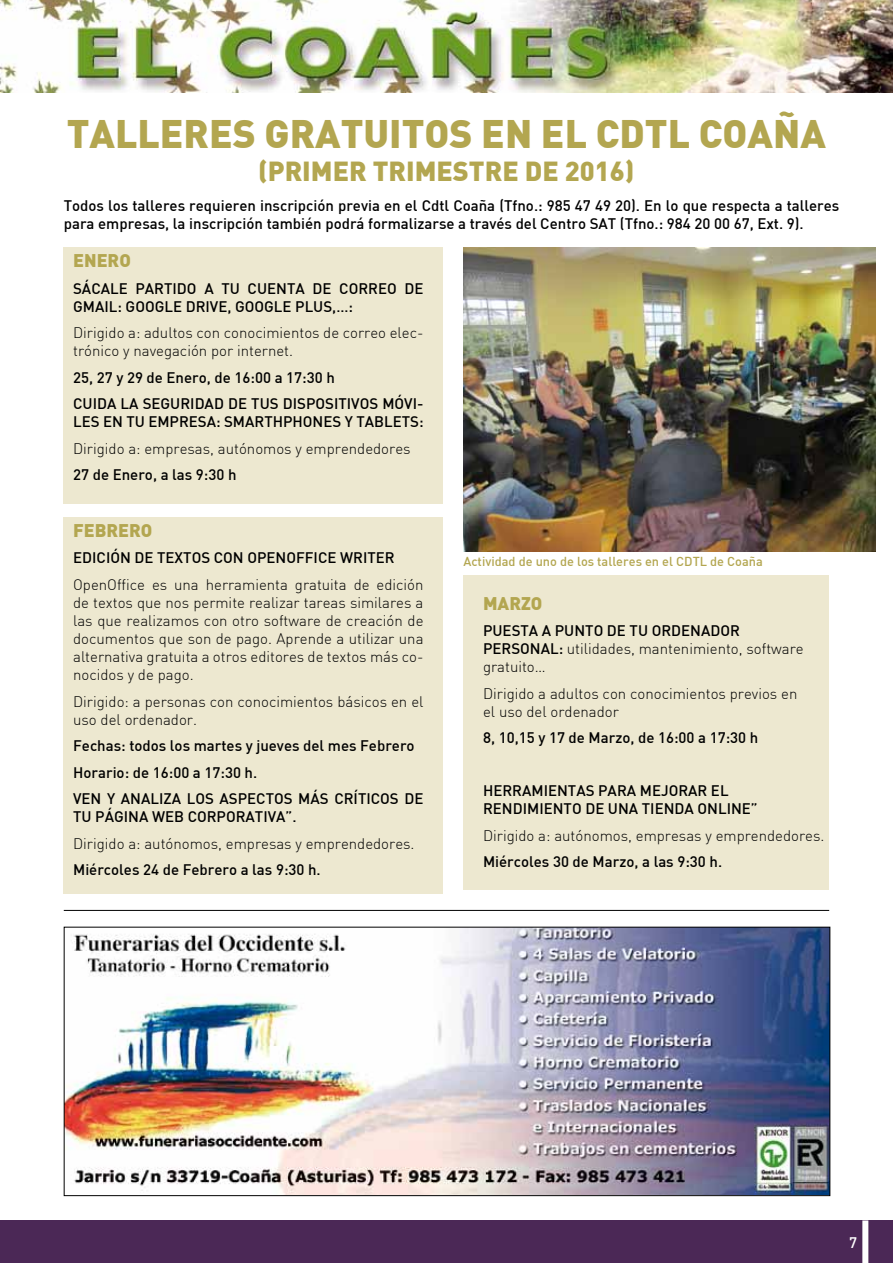
<style>
.page{position:relative;width:893px;height:1263px;background:#fff}
.page>*{position:absolute;margin:0;border:0;box-sizing:border-box;transform-origin:0 0}
.t1{font:900 39px "DIN";color:#b3a650}
.t2{font:900 27px "DIN";color:#b3a650}
.t3{font:900 18px "DIN";color:#b3a650}
.t4{font:500 15px/18px "DIN";color:#000}
.t5{font:300 15px/18px "DIN";color:#000}
.t6{font:500 15px "DIN";color:#fff}
.t7{font:500 12.75px "DIN";color:#b3a650}
.s1{font-weight:500}
</style>
<div class="page">
<img style="left:0;top:0;width:893px;height:92px">
<div style="left:0;top:1220px;width:893px;height:43px;background:#4b2856"></div>
<div style="left:862px;top:1220px;width:6px;height:43px;background:#fff"></div>
<div style="left:64px;top:247px;width:379px;height:256px;background:#ede8d0"></div>
<div style="left:64px;top:517px;width:379px;height:377px;background:#ede8d0"></div>
<div style="left:463px;top:575px;width:366px;height:315px;background:#ede8d0"></div>
<img style="left:66px;top:929px;width:762px;height:265px">
<div style="left:64px;top:927px;width:766px;height:269px;border:1px solid #000"></div>
<hr style="left:64px;top:910px;width:765px;height:1px;background:#000">
<img style="left:463px;top:247px;width:413px;height:304px">
<h1 class="t1" style="left:67px;top:108px;width:761px">TALLERES GRATUITOS EN EL CDTL COAÑA</h1>
<h2 class="t2" style="left:258px;top:153px;width:44px">(PRIMER</h2>
<h2 class="t2" style="left:373px;top:153px;width:33px">TRIMESTRE</h2>
<h2 class="t2" style="left:525px;top:153px;width:111px">DE 2016)</h2>
<p class="t4" style="left:64px;top:196px;width:777px">Todos los talleres requieren inscripción previa en el Cdtl Coaña (Tfno.: 985 47 49 20). En lo que respecta a talleres para empresas, la inscripción también podrá formalizarse a través del Centro SAT (Tfno.: 984 20 00 67, Ext. 9).</p>
<p class="t3" style="left:73px;top:249px;width:59px">ENERO</p>
<p class="t4" style="left:73px;top:279px;width:352px">SÁCALE PARTIDO A TU CUENTA DE CORREO DE<br>GMAIL: GOOGLE DRIVE, GOOGLE PLUS,…:</p>
<p class="t5" style="left:73px;top:324px;width:352px">Dirigido a: adultos con conocimientos de correo elec&shy;trónico y navegación por internet.</p>
<p class="t4" style="left:73px;top:364px;width:352px;line-height:26.5px">25, 27 y 29 de Enero, de 16:00 a 17:30 h<br>CUIDA LA SEGURIDAD DE TUS DISPOSITIVOS MÓVI-</p>
<p class="t4" style="left:73px;top:412px;width:352px">LES EN TU EMPRESA: SMARTHPHONES Y TABLETS:</p>
<p class="t5" style="left:73px;top:439px;width:339px">Dirigido a: empresas, autónomos y emprendedores</p>
<p class="t4" style="left:73px;top:465px;width:165px">27 de Enero, a las 9:30 h</p>
<p class="t3" style="left:73px;top:518px;width:81px">FEBRERO</p>
<p class="t4" style="left:73px;top:549px;width:323px">EDICIÓN DE TEXTOS CON OPENOFFICE WRITER</p>
<p class="t5" style="left:73px;top:575px;width:352px;text-align:justify">OpenOffice es una herramienta gratuita de edición de textos que nos permite realizar tareas similares a las que realizamos con otro software de creación de documentos que son de pago. Aprende a utilizar una alternativa gratuita a otros editores de textos más co&shy;nocidos y de pago.</p>
<p class="t5" style="left:73px;top:692px;width:352px">Dirigido: a personas con conocimientos básicos en el uso del ordenador.</p>
<p class="t4" style="left:73px;top:732px;width:352px;line-height:26.5px">Fechas: todos los martes y jueves del mes Febrero<br>Horario: de 16:00 a 17:30 h.<br>VEN Y ANALIZA LOS ASPECTOS MÁS CRÍTICOS DE</p>
<p class="t4" style="left:73px;top:807px;width:225px">TU PÁGINA WEB CORPORATIVA”.</p>
<p class="t5" style="left:73px;top:834px;width:343px">Dirigido a: autónomos, empresas y emprendedores.</p>
<p class="t4" style="left:73px;top:860px;width:249px">Miércoles 24 de Febrero a las 9:30 h.</p>
<p class="t7" style="left:463px;top:553px;width:301px">Actividad de uno de los talleres en el CDTL de Coaña</p>
<p class="t3" style="left:483px;top:591px;width:61px">MARZO</p>
<p class="t5" style="left:483px;top:621px;width:322px"><span class="s1">PUESTA A PUNTO DE TU ORDENADOR<br>PERSONAL:</span> utilidades, mantenimiento, software gratuito…</p>
<p class="t5" style="left:483px;top:684px;width:316px">Dirigido a adultos con conocimientos previos en el uso del ordenador</p>
<p class="t4" style="left:483px;top:728px;width:277px">8, 10,15 y 17 de Marzo, de 16:00 a 17:30 h</p>
<p class="t4" style="left:483px;top:781px;width:276px">HERRAMIENTAS PARA MEJORAR EL<br>RENDIMIENTO DE UNA TIENDA ONLINE”</p>
<p class="t5" style="left:483px;top:826px;width:343px">Dirigido a: autónomos, empresas y emprendedores.</p>
<p class="t4" style="left:483px;top:852px;width:241px">Miércoles 30 de Marzo, a las 9:30 h.</p>
<p class="t6" style="left:849px;top:1232px;width:9px">7</p>
</div>
